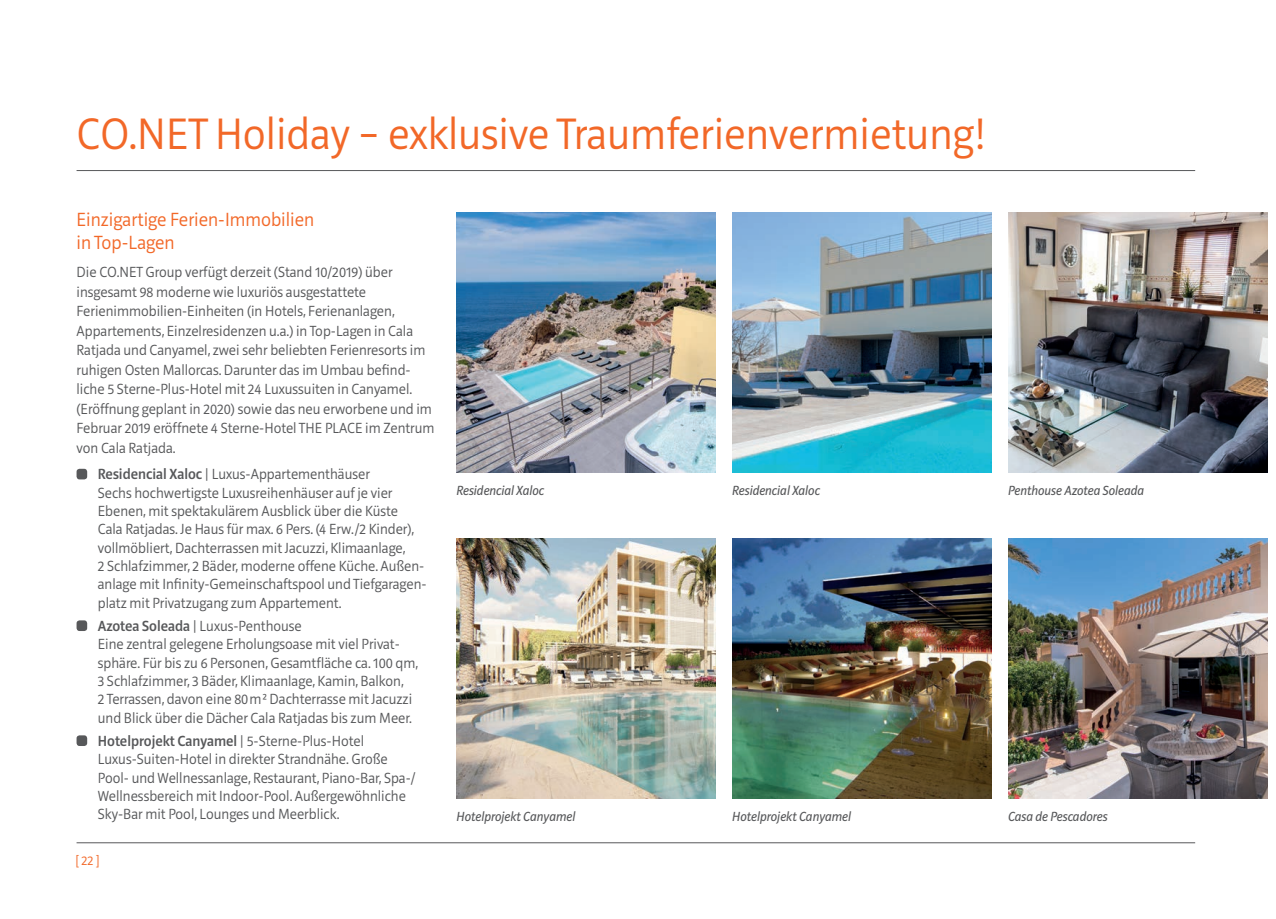
<style>
.page{position:relative;width:1276px;height:919px;background:#fff}
.page>*{position:absolute;margin:0;border:0;box-sizing:border-box;transform-origin:0 0}
.t1{font:300 45px "Riga";color:#f26828}
.t2{font:300 19.5px/22.5px "Riga";color:#f26828}
.t3{font:300 15px/18.3px "Riga";color:#57585a}
.t4{font:italic 13.5px "Riga";color:#57585a}
.t5{font:300 13.5px "Riga";color:#f26828}
.s1{font-weight:500}
</style>
<div class="page">
<hr style="left:77px;top:842px;width:1118px;height:1px;background:#57585a">
<hr style="left:77px;top:170px;width:1118px;height:1px;background:#57585a">
<div style="left:77px;top:469px;width:10px;height:10px;background:#57585a;border-radius:3px"></div>
<div style="left:77px;top:620px;width:10px;height:11px;background:#57585a;border-radius:3px"></div>
<div style="left:77px;top:735px;width:10px;height:11px;background:#57585a;border-radius:3px"></div>
<img style="left:456px;top:538px;width:260px;height:260px">
<img style="left:1008px;top:538px;width:259px;height:260px">
<img style="left:732px;top:538px;width:259px;height:260px">
<img style="left:1008px;top:213px;width:259px;height:259px">
<img style="left:732px;top:213px;width:259px;height:259px">
<img style="left:456px;top:213px;width:260px;height:259px">
<h1 class="t1" style="left:77px;top:110px;width:911px">CO.NET Holiday – exklusive Traumferienvermietung!</h1>
<h2 class="t2" style="left:77px;top:209px;width:239px">Einzigartige Ferien-Immobilien in Top-Lagen</h2>
<p class="t3" style="left:77px;top:263px;width:359px;line-height:19.5px">Die CO.NET Group verfügt derzeit (Stand 10/2019) über insgesamt 98 moderne wie luxuriös ausgestattete Ferienimmobilien-Einheiten (in Hotels, Ferienanlagen, Appartements, Einzelresidenzen u.a.) in Top-Lagen in Cala Ratjada und Canyamel, zwei sehr beliebten Ferienresorts im ruhigen Osten Mallorcas. Darunter das im Umbau befind&shy;liche 5 Sterne-Plus-Hotel mit 24 Luxussuiten in Canyamel. (Eröffnung geplant in 2020) sowie das neu erworbene und im Februar 2019 eröffnete 4 Sterne-Hotel THE PLACE im Zentrum von Cala Ratjada.</p>
<p class="t3" style="left:98px;top:465px;width:330px"><span class="s1">Residencial Xaloc</span> | Luxus-Appartementhäuser<br>Sechs hochwertigste Luxusreihenhäuser auf je vier Ebenen, mit spektakulärem Ausblick über die Küste<br>Cala Ratjadas. Je Haus für max. 6 Pers. (4 Erw./2 Kinder), vollmöbliert, Dachterrassen mit Jacuzzi, Klimaanlage,<br>2 Schlafzimmer, 2 Bäder, moderne offene Küche. Außen&shy;anlage mit Infinity-Gemeinschaftspool und Tiefgaragen&shy;platz mit Privatzugang zum Appartement.</p>
<p class="t3" style="left:98px;top:617px;width:322px"><span class="s1">Azotea Soleada</span> | Luxus-Penthouse<br>Eine zentral gelegene Erholungsoase mit viel Privat&shy;sphäre. Für bis zu 6 Personen, Gesamtfläche ca. 100 qm, 3 Schlafzimmer, 3 Bäder, Klimaanlage, Kamin, Balkon,<br>2 Terrassen, davon eine 80m² Dachterrasse mit Jacuzzi und Blick über die Dächer Cala Ratjadas bis zum Meer.</p>
<p class="t3" style="left:98px;top:732px;width:319px"><span class="s1">Hotelprojekt Canyamel</span> | 5-Sterne-Plus-Hotel Luxus-Suiten-Hotel in direkter Strandnähe. Große Pool- und Wellnessanlage, Restaurant, Piano-Bar, Spa-/ Wellnessbereich mit Indoor-Pool. Außergewöhnliche Sky-Bar mit Pool, Lounges und Meerblick.</p>
<p class="t5" style="left:75px;top:853px;width:26px">[ 22 ]</p>
<p class="t4" style="left:456px;top:483px;width:89px">Residencial Xaloc</p>
<p class="t4" style="left:732px;top:483px;width:89px">Residencial Xaloc</p>
<p class="t4" style="left:1008px;top:483px;width:138px">Penthouse Azotea Soleada</p>
<p class="t4" style="left:456px;top:809px;width:120px">Hotelprojekt Canyamel</p>
<p class="t4" style="left:732px;top:809px;width:120px">Hotelprojekt Canyamel</p>
<p class="t4" style="left:1008px;top:809px;width:101px">Casa de Pescadores</p>
</div>
